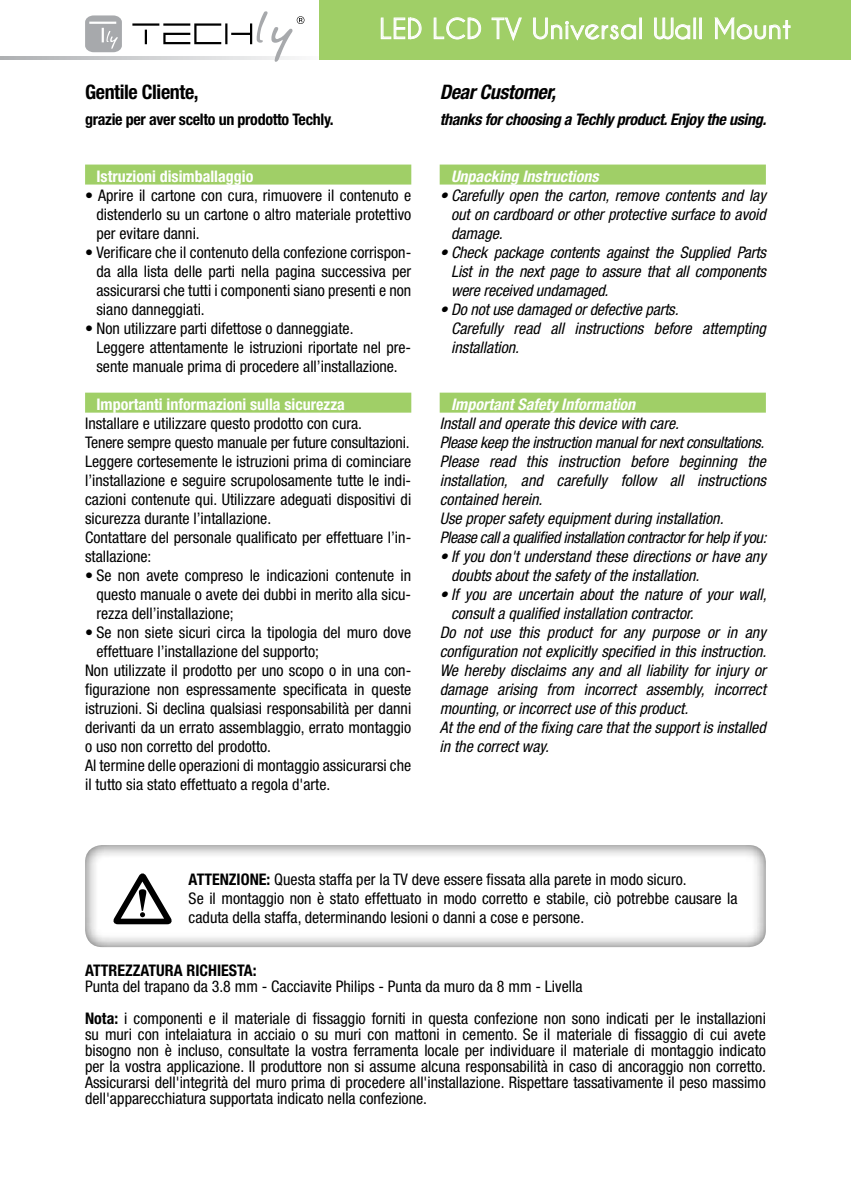
<style>
.page{position:relative;width:851px;height:1191px;background:#fff}
.page>*{position:absolute;margin:0;border:0;box-sizing:border-box;transform-origin:0 0}
.t1{font:700 28px "Caviar Dreams";color:#fff}
.t2{font:700 condensed 20px "Helvetica Neue LT Std";letter-spacing:-.02em;color:#000}
.t3{font:italic 700 condensed 20px "Helvetica Neue LT Std";letter-spacing:-.02em;color:#000}
.t4{font:condensed 16px/19px "Helvetica Neue LT Std";color:#000;text-align:justify}
.t5{font:italic condensed 16px/19px "Helvetica Neue LT Std";color:#000}
.t6{font:700 condensed 16px "Helvetica Neue LT Std";color:#fff}
.t7{font:italic 700 condensed 16px "Helvetica Neue LT Std";color:#fff}
.t8{font:italic 700 condensed 16px "Helvetica Neue LT Std";letter-spacing:-.02em;color:#000}
.t9{font:700 condensed 16px "Helvetica Neue LT Std";letter-spacing:-.02em;color:#000}
.t10{font:700 condensed 16px "Helvetica Neue LT Std";color:#000}
.s1{font-weight:700}
</style>
<div class="page">
<div style="left:83px;top:842px;width:686px;height:106px;background:#000;opacity:.75"></div>
<svg style="left:0;top:57px;width:163px;height:3px"></svg>
<div style="left:85px;top:164px;width:326px;height:20px;background:#a0cf67"></div>
<div style="left:85px;top:392px;width:326px;height:20px;background:#a0cf67"></div>
<div style="left:439px;top:164px;width:326px;height:20px;background:#a0cf67"></div>
<div style="left:439px;top:392px;width:326px;height:20px;background:#a0cf67"></div>
<div style="left:319px;top:0;width:531px;height:60px;background:#a0cf67"></div>
<svg style="left:380px;top:17px;width:42px;height:23px"></svg>
<svg style="left:433px;top:17px;width:48px;height:23px"></svg>
<svg style="left:491px;top:17px;width:31px;height:24px"></svg>
<svg style="left:533px;top:17px;width:103px;height:24px"></svg>
<div style="left:639px;top:18px;width:2px;height:21px;border:1px solid #fff"></div>
<svg style="left:654px;top:17px;width:36px;height:23px"></svg>
<div style="left:693px;top:18px;width:3px;height:21px;border:1px solid #fff"></div>
<div style="left:699px;top:18px;width:2px;height:21px;border:1px solid #fff"></div>
<svg style="left:714px;top:17px;width:76px;height:23px"></svg>
<svg style="left:145px;top:30px;width:2px;height:14px"></svg>
<hr style="left:132px;top:23px;width:27px;height:3px;background:#000">
<svg style="left:85px;top:15px;width:37px;height:37px"></svg>
<svg style="left:163px;top:11px;width:141px;height:51px"></svg>
<svg style="left:112px;top:872px;width:61px;height:52px"></svg>
<p class="t2" style="left:85px;top:80px;width:115px">Gentile Cliente,</p>
<p class="t9" style="left:85px;top:110px;width:250px">grazie per aver scelto un prodotto Techly.</p>
<h1 class="t1" style="left:379px;top:13px;width:413px">LED LCD TV Universal Wall Mount</h1>
<p class="t3" style="left:439px;top:80px;width:118px">Dear Customer,</p>
<p class="t8" style="left:439px;top:110px;width:328px">thanks for choosing a Techly product. Enjoy the using.</p>
<p class="t6" style="left:96px;top:166px;width:158px">Istruzioni disimballaggio</p>
<p class="t4" style="left:96px;top:185px;width:316px;text-indent:-11px">• Aprire il cartone con cura, rimuovere il contenuto e distenderlo su un cartone o altro materiale protettivo per evitare danni.</p>
<p class="t4" style="left:96px;top:242px;width:316px;text-indent:-11px">• Verificare che il contenuto della confezione corrispon&shy;da alla lista delle parti nella pagina successiva per assicurarsi che tutti i componenti siano presenti e non siano danneggiati.</p>
<p class="t4" style="left:96px;top:318px;width:316px;text-align:left;text-indent:-11px">• Non utilizzare parti difettose o danneggiate.<br>Leggere attentamente le istruzioni riportate nel pre&shy;sente manuale prima di procedere all’installazione.</p>
<p class="t6" style="left:96px;top:394px;width:250px">Importanti informazioni sulla sicurezza</p>
<p class="t4" style="left:85px;top:413px;width:328px;text-align:left">Installare e utilizzare questo prodotto con cura.<br>Tenere sempre questo manuale per future consultazioni.<br>Leggere cortesemente le istruzioni prima di cominciare l’installazione e seguire scrupolosamente tutte le indi&shy;cazioni contenute qui. Utilizzare adeguati dispositivi di sicurezza durante l’intallazione.<br>Contattare del personale qualificato per effettuare l’in&shy;stallazione:</p>
<p class="t4" style="left:96px;top:565px;width:316px;text-indent:-11px">• Se non avete compreso le indicazioni contenute in questo manuale o avete dei dubbi in merito alla sicu&shy;rezza dell’installazione;</p>
<p class="t4" style="left:85px;top:622px;width:328px">• Se non siete sicuri circa la tipologia del muro dove</p>
<p class="t4" style="left:96px;top:641px;width:224px">effettuare l’installazione del supporto;</p>
<p class="t4" style="left:85px;top:660px;width:327px">Non utilizzate il prodotto per uno scopo o in una con-</p>
<p class="t4" style="left:85px;top:679px;width:327px">figurazione non espressamente specificata in queste</p>
<p class="t4" style="left:85px;top:698px;width:327px">istruzioni. Si declina qualsiasi responsabilità per danni</p>
<p class="t4" style="left:85px;top:717px;width:327px">derivanti da un errato assemblaggio, errato montaggio</p>
<p class="t4" style="left:85px;top:736px;width:187px">o uso non corretto del prodotto.</p>
<p class="t4" style="left:85px;top:755px;width:328px">Al termine delle operazioni di montaggio assicurarsi che</p>
<p class="t4" style="left:85px;top:774px;width:247px">il tutto sia stato effettuato a regola d'arte.</p>
<p class="t7" style="left:451px;top:166px;width:149px">Unpacking Instructions</p>
<p class="t5" style="left:451px;top:186px;width:316px;text-align:justify;text-indent:-11px">• Carefully open the carton, remove contents and lay out on cardboard or other protective surface to avoid damage.</p>
<p class="t5" style="left:451px;top:243px;width:316px;text-align:justify;text-indent:-11px">• Check package contents against the Supplied Parts List in the next page to assure that all components were received undamaged.</p>
<p class="t5" style="left:451px;top:300px;width:316px;text-indent:-11px">• Do not use damaged or defective parts.<br>Carefully read all instructions before attempting installation.</p>
<p class="t7" style="left:451px;top:394px;width:186px">Important Safety Information</p>
<p class="t5" style="left:439px;top:414px;width:328px">Install and operate this device with care.<br>Please keep the instruction manual for next consultations.<br>Please read this instruction before beginning the installation, and carefully follow all instructions contained herein.<br>Use proper safety equipment during installation.<br>Please call a qualified installation contractor for help if you:</p>
<p class="t5" style="left:451px;top:547px;width:316px;text-indent:-11px">• If you don't understand these directions or have any doubts about the safety of the installation.</p>
<p class="t5" style="left:439px;top:585px;width:328px">• If you are uncertain about the nature of your wall,</p>
<p class="t5" style="left:451px;top:604px;width:244px">consult a qualified installation contractor.</p>
<p class="t5" style="left:439px;top:623px;width:327px">Do not use this product for any purpose or in any</p>
<p class="t5" style="left:439px;top:642px;width:328px">configuration not explicitly specified in this instruction.</p>
<p class="t5" style="left:439px;top:661px;width:328px">We hereby disclaims any and all liability for injury or</p>
<p class="t5" style="left:439px;top:680px;width:327px">damage arising from incorrect assembly, incorrect</p>
<p class="t5" style="left:439px;top:699px;width:250px">mounting, or incorrect use of this product.</p>
<p class="t5" style="left:439px;top:718px;width:327px">At the end of the fixing care that the support is installed</p>
<p class="t5" style="left:439px;top:737px;width:111px">in the correct way.</p>
<p class="t4" style="left:189px;top:869px;width:550px;text-align:left"><span class="s1">ATTENZIONE:</span> Questa staffa per la TV deve essere fissata alla parete in modo sicuro.<br>Se il montaggio non è stato effettuato in modo corretto e stabile, ciò potrebbe causare la caduta della staffa, determinando lesioni o danni a cose e persone.</p>
<p class="t10" style="left:85px;top:960px;width:173px">ATTREZZATURA RICHIESTA:</p>
<p class="t4" style="left:85px;top:969px;width:682px;line-height:32px">Punta del trapano da 3.8 mm - Cacciavite Philips - Punta da muro da 8 mm - Livella<br><span class="s1">Nota:</span> i componenti e il materiale di fissaggio forniti in questa confezione non sono indicati per le installazioni</p>
<p class="t4" style="left:85px;top:1025px;width:682px;line-height:16px">su muri con intelaiatura in acciaio o su muri con mattoni in cemento. Se il materiale di fissaggio di cui avete bisogno non è incluso, consultate la vostra ferramenta locale per individuare il materiale di montaggio indicato per la vostra applicazione. Il produttore non si assume alcuna responsabilità in caso di ancoraggio non corretto.<br>Assicurarsi dell'integrità del muro prima di procedere all'installazione. Rispettare tassativamente il peso massimo dell'apparecchiatura supportata indicato nella confezione.</p>
</div>
